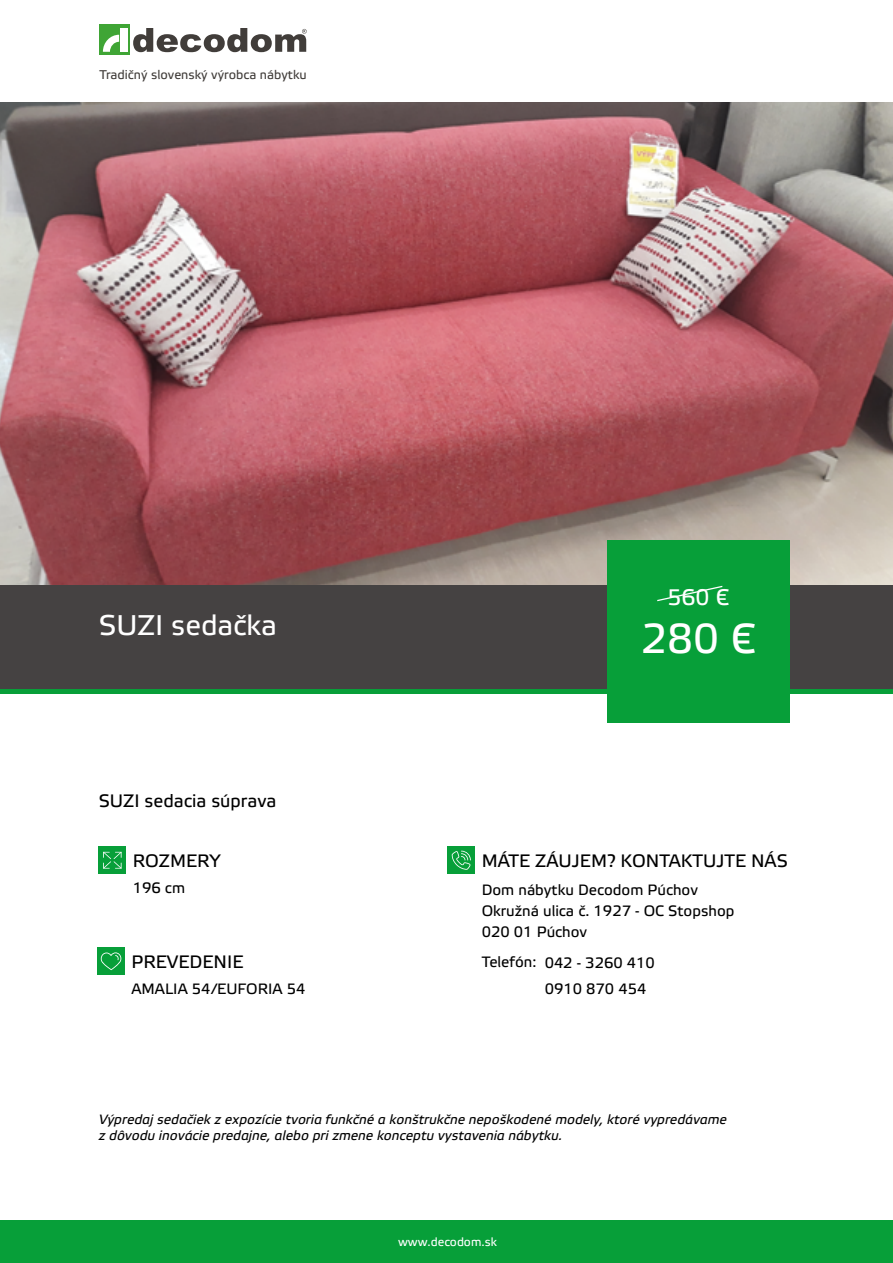
<style>
.page{position:relative;width:893px;height:1263px;background:#fff}
.page>*{position:absolute;margin:0;border:0;box-sizing:border-box;transform-origin:0 0}
.t1{font:41.7px "Etelka Text Pro";color:#fff}
.t2{font:28.5px "Etelka Text Pro";color:#fff}
.t3{font:22.5px "Etelka Text Pro";color:#fff}
.t4{font:18px "Etelka Text Pro";color:#000}
.t5{font:15px/21px "Etelka Text Pro";color:#000}
.t6{font:italic 13.5px/16.2px "Etelka Text Pro";color:#000}
.t7{font:12.6px "Etelka Text Pro";color:#413d3a}
.t8{font:12px "Etelka Text Pro";color:#fff}
</style>
<div class="page">
<img style="left:1px;top:102px;width:892px;height:484px">
<div style="left:0;top:586px;width:893px;height:107px;background:#454242"></div>
<hr style="left:1px;top:689px;width:892px;height:4px;background:#079f39">
<div style="left:607px;top:540px;width:183px;height:183px;background:#079f39"></div>
<svg style="left:657px;top:585px;width:66px;height:17px"></svg>
<div style="left:1px;top:1220px;width:892px;height:43px;background:#079f39"></div>
<div style="left:99px;top:846px;width:27px;height:28px;background:#079f39"></div>
<svg style="left:103px;top:852px;width:19px;height:16px"></svg>
<div style="left:100px;top:25px;width:30px;height:30px;background:#3fa535"></div>
<svg style="left:133px;top:28px;width:174px;height:24px"></svg>
<div style="left:120px;top:28px;width:7px;height:24px;background:#fff"></div>
<svg style="left:103px;top:35px;width:16px;height:17px"></svg>
<div style="left:97px;top:948px;width:28px;height:27px;background:#079f39"></div>
<svg style="left:101px;top:952px;width:20px;height:18px"></svg>
<div style="left:448px;top:846px;width:27px;height:28px;background:#079f39"></div>
<svg style="left:452px;top:851px;width:19px;height:19px"></svg>
<p class="t7" style="left:100px;top:67px;width:209px">Tradičný slovenský výrobca nábytku</p>
<h3 class="t3" style="left:667px;top:585px;width:63px">560 €</h3>
<h2 class="t2" style="left:99px;top:609px;width:180px">SUZI sedačka</h2>
<h1 class="t1" style="left:641px;top:616px;width:116px">280 €</h1>
<h3 class="t4" style="left:99px;top:791px;width:179px">SUZI sedacia súprava</h3>
<h3 class="t4" style="left:133px;top:851px;width:90px">ROZMERY</h3>
<p class="t5" style="left:133px;top:878px;width:54px">196 cm</p>
<h3 class="t4" style="left:131px;top:952px;width:113px">PREVEDENIE</h3>
<p class="t5" style="left:131px;top:979px;width:175px">AMALIA 54/EUFORIA 54</p>
<h3 class="t4" style="left:482px;top:851px;width:308px">MÁTE ZÁUJEM? KONTAKTUJTE NÁS</h3>
<p class="t5" style="left:482px;top:880px;width:254px">Dom nábytku Decodom Púchov<br>Okružná ulica č. 1927 - OC Stopshop<br>020 01 Púchov</p>
<p class="t5" style="left:545px;top:951px;width:112px;line-height:25.7px;text-indent:-63px">Telefón: 042 - 3260 410<br>0910 870 454</p>
<p class="t6" style="left:99px;top:1112px;width:630px">Výpredaj sedačiek z expozície tvoria funkčné a konštrukčne nepoškodené modely, ktoré vypredávame z dôvodu inovácie predajne, alebo pri zmene konceptu vystavenia nábytku.</p>
<p class="t8" style="left:398px;top:1235px;width:100px">www.decodom.sk</p>
</div>
